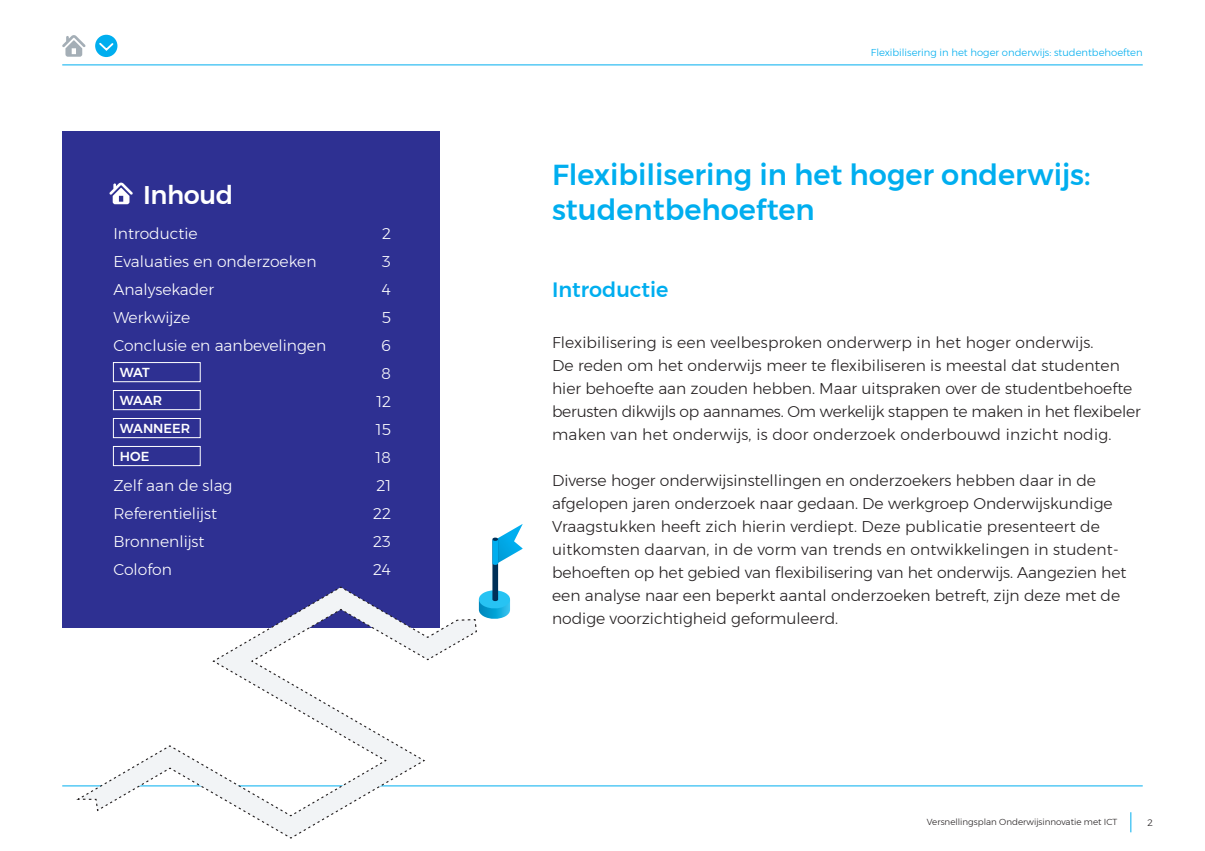
<style>
.page{position:relative;width:1205px;height:851px;background:#fff}
.page>*{position:absolute;margin:0;border:0;box-sizing:border-box;transform-origin:0 0}
.t1{font:500 28.88px/35px "Montserrat";color:#00aeef}
.t2{font:500 25.5px "Montserrat";letter-spacing:-.015em;color:#fff}
.t3{font:500 20.75px "Montserrat";color:#00aeef}
.t4{font:300 15.5px/23px "Montserrat";color:#231f20}
.t5{font:300 15.5px "Montserrat";color:#fff}
.t6{font:500 13px "Montserrat";color:#fff}
.t7{font:300 10px "Montserrat";color:#00aeef}
.t8{font:300 9.38px "Montserrat";color:#231f20}
.t9{font:300 8.75px "Montserrat";color:#231f20}
</style>
<div class="page">
<div style="left:62px;top:131px;width:377px;height:496px;background:#2e3092"></div>
<svg style="left:1130px;top:812px;width:1px;height:20px"></svg>
<hr style="left:62px;top:65px;width:1080px;height:1px;background:#00aeef">
<hr style="left:62px;top:785px;width:1080px;height:1px;background:#00aeef">
<svg style="left:80px;top:524px;width:442px;height:314px"></svg>
<div style="left:95px;top:35px;width:22px;height:22px;background:#00aeef;border-radius:50%"></div>
<svg style="left:99px;top:42px;width:15px;height:9px"></svg>
<svg style="left:62px;top:35px;width:24px;height:22px"></svg>
<svg style="left:109px;top:182px;width:24px;height:22px"></svg>
<div style="left:113px;top:362px;width:88px;height:20px;border:1px solid #fff"></div>
<div style="left:113px;top:390px;width:88px;height:20px;border:1px solid #fff"></div>
<div style="left:113px;top:418px;width:88px;height:20px;border:1px solid #fff"></div>
<div style="left:113px;top:446px;width:88px;height:20px;border:1px solid #fff"></div>
<p class="t2" style="left:143px;top:175px;width:92px">Inhoud</p>
<p class="t5" style="left:113px;top:222px;width:86px">Introductie</p>
<p class="t5" style="left:382px;top:222px;width:10px">2</p>
<p class="t5" style="left:113px;top:250px;width:205px">Evaluaties en onderzoeken</p>
<p class="t5" style="left:382px;top:250px;width:11px">3</p>
<p class="t5" style="left:113px;top:278px;width:102px">Analysekader</p>
<p class="t5" style="left:382px;top:278px;width:11px">4</p>
<p class="t5" style="left:113px;top:306px;width:79px">Werkwijze</p>
<p class="t5" style="left:381px;top:306px;width:11px">5</p>
<p class="t5" style="left:113px;top:334px;width:214px">Conclusie en aanbevelingen</p>
<p class="t5" style="left:381px;top:334px;width:11px">6</p>
<p class="t6" style="left:120px;top:362px;width:31px">WAT</p>
<p class="t5" style="left:381px;top:362px;width:11px">8</p>
<p class="t6" style="left:120px;top:390px;width:44px">WAAR</p>
<p class="t5" style="left:376px;top:390px;width:16px">12</p>
<p class="t6" style="left:120px;top:418px;width:72px">WANNEER</p>
<p class="t5" style="left:376px;top:418px;width:17px">15</p>
<p class="t6" style="left:120px;top:446px;width:31px">HOE</p>
<p class="t5" style="left:375px;top:446px;width:17px">18</p>
<p class="t5" style="left:113px;top:473px;width:121px">Zelf aan de slag</p>
<p class="t5" style="left:376px;top:473px;width:16px">21</p>
<p class="t5" style="left:113px;top:501px;width:105px">Referentielijst</p>
<p class="t5" style="left:373px;top:501px;width:19px">22</p>
<p class="t5" style="left:113px;top:529px;width:93px">Bronnenlijst</p>
<p class="t5" style="left:373px;top:529px;width:19px">23</p>
<p class="t5" style="left:113px;top:557px;width:60px">Colofon</p>
<p class="t5" style="left:373px;top:557px;width:19px">24</p>
<p class="t7" style="left:871px;top:45px;width:273px">Flexibilisering in het hoger onderwijs: studentbehoeften</p>
<p class="t1" style="left:552px;top:157px;width:540px">Flexibilisering in het hoger onderwijs: studentbehoeften</p>
<p class="t3" style="left:552px;top:273px;width:118px">Introductie</p>
<p class="t4" style="left:552px;top:331px;width:590px">Flexibilisering is een veelbesproken onderwerp in het hoger onderwijs.<br>De reden om het onderwijs meer te flexibiliseren is meestal dat studenten hier behoefte aan zouden hebben. Maar uitspraken over de studentbehoefte berusten dikwijls op aannames. Om werkelijk stappen te maken in het flexibeler maken van het onderwijs, is door onderzoek onderbouwd inzicht nodig.</p>
<p class="t4" style="left:552px;top:468px;width:576px">Diverse hoger onderwijsinstellingen en onderzoekers hebben daar in de afgelopen jaren onderzoek naar gedaan. De werkgroep Onderwijskundige Vraagstukken heeft zich hierin verdiept. Deze publicatie presenteert de uitkomsten daarvan, in de vorm van trends en ontwikkelingen in student&shy;behoeften op het gebied van flexibilisering van het onderwijs. Aangezien het een analyse naar een beperkt aantal onderzoeken betreft, zijn deze met de nodige voorzichtigheid geformuleerd.</p>
<p class="t9" style="left:927px;top:815px;width:192px">Versnellingsplan Onderwijsinnovatie met ICT</p>
<p class="t8" style="left:1147px;top:815px;width:7px">2</p>
</div>
